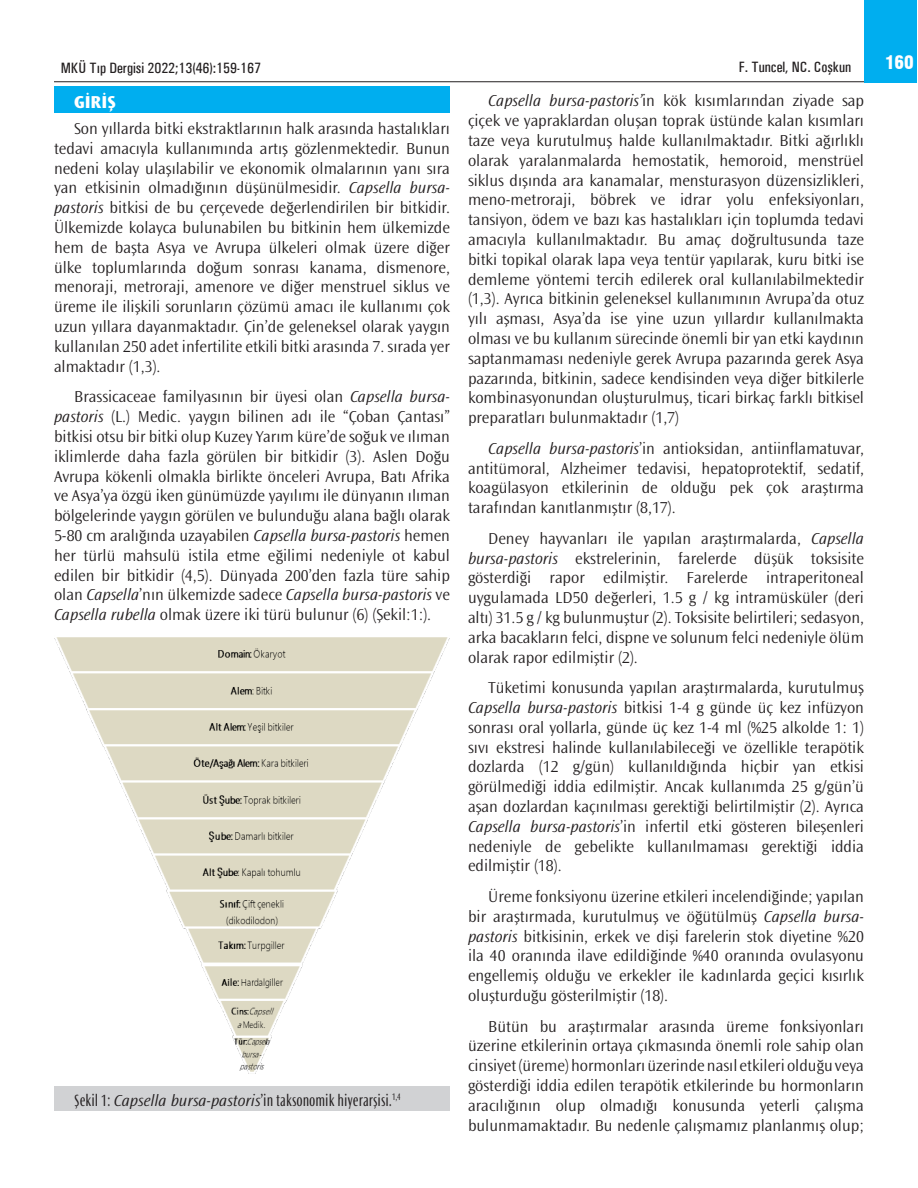
<style>
.page{position:relative;width:918px;height:1188px;background:#fff}
.page>*{position:absolute;margin:0;border:0;box-sizing:border-box;transform-origin:0 0}
.Gövde_Başlık_1__Sevi{font:800 18px "Ocean Sans MT Pro";color:#fff}
.t1{font:900 condensed 18px "Swiss 721 BT";color:#fff}
.Makale_Metni_Gövde-T{font:300 16.5px/19.8px "Ocean Sans MT Pro";color:#231f20;text-align:justify}
.Şekil_Alt_Yazısı-TR{font:condensed 16.5px "Ocean Sans MT Pro";color:#231f20}
.t2{font:500 15px "Univers Condensed";color:#231f20}
.s1{font-style:italic}
.s2{font-weight:300;font-style:italic;font-stretch:normal}
</style>
<div class="page">
<hr style="left:54px;top:81px;width:810px;height:1px;background:#231f20">
<div style="left:865px;top:0;width:52px;height:82px;background:#00aeef"></div>
<div style="left:55px;top:86px;width:395px;height:26px;background:#00aeef"></div>
<div style="left:55px;top:1086px;width:395px;height:24px;background:#d1d2d4"></div>
<img style="left:54px;top:637px;width:396px;height:437px">
<p class="t2" style="left:61px;top:59px;width:202px">MKÜ Tıp Dergisi 2022;13(46):159-167</p>
<p class="t2" style="left:739px;top:58px;width:114px">F. Tuncel, NC. Coşkun</p>
<p class="t1" style="left:885px;top:51px;width:30px">160</p>
<p class="Gövde_Başlık_1__Sevi" style="left:74px;top:91px;width:43px">GİRİŞ</p>
<p class="Makale_Metni_Gövde-T" style="left:54px;top:119px;width:398px;text-indent:20px">Son yıllarda bitki ekstraktlarının halk arasında hastalıkları tedavi amacıyla kullanımında artış gözlenmektedir. Bunun nedeni kolay ulaşılabilir ve ekonomik olmalarının yanı sıra yan etkisinin olmadığının düşünülmesidir. <span class="s1">Capsella bursa&shy;pastoris</span> bitkisi de bu çerçevede değerlendirilen bir bitkidir.<br>Ülkemizde kolayca bulunabilen bu bitkinin hem ülkemizde hem de başta Asya ve Avrupa ülkeleri olmak üzere diğer ülke toplumlarında doğum sonrası kanama, dismenore, menoraji, metroraji, amenore ve diğer menstruel siklus ve üreme ile ilişkili sorunların çözümü amacı ile kullanımı çok uzun yıllara dayanmaktadır. Çin’de geleneksel olarak yaygın kullanılan 250 adet infertilite etkili bitki arasında 7. sırada yer almaktadır (1,3).</p>
<p class="Makale_Metni_Gövde-T" style="left:54px;top:387px;width:398px;text-indent:20px">Brassicaceae familyasının bir üyesi olan <span class="s1">Capsella bursa&shy;pastoris</span> (L.) Medic. yaygın bilinen adı ile “Çoban Çantası” bitkisi otsu bir bitki olup Kuzey Yarım küre’de soğuk ve ılıman iklimlerde daha fazla görülen bir bitkidir (3). Aslen Doğu Avrupa kökenli olmakla birlikte önceleri Avrupa, Batı Afrika ve Asya’ya özgü iken günümüzde yayılımı ile dünyanın ılıman bölgelerinde yaygın görülen ve bulunduğu alana bağlı olarak 5-80 cm aralığında uzayabilen <span class="s1">Capsella bursa-pastoris</span> hemen her türlü mahsulü istila etme eğilimi nedeniyle ot kabul edilen bir bitkidir (4,5). Dünyada 200’den fazla türe sahip olan <span class="s1">Capsella</span>’nın ülkemizde sadece <span class="s1">Capsella bursa-pastoris</span> ve <span class="s1">Capsella rubella</span> olmak üzere iki türü bulunur (6) (Şekil:1:).</p>
<p class="Makale_Metni_Gövde-T" style="left:468px;top:91px;width:398px;text-indent:20px"><span class="s1">Capsella bursa-pastoris’</span>in kök kısımlarından ziyade sap çiçek ve yapraklardan oluşan toprak üstünde kalan kısımları taze veya kurutulmuş halde kullanılmaktadır. Bitki ağırlıklı olarak yaralanmalarda hemostatik, hemoroid, menstrüel siklus dışında ara kanamalar, mensturasyon düzensizlikleri, meno-metroraji, böbrek ve idrar yolu enfeksiyonları, tansiyon, ödem ve bazı kas hastalıkları için toplumda tedavi amacıyla kullanılmaktadır. Bu amaç doğrultusunda taze bitki topikal olarak lapa veya tentür yapılarak, kuru bitki ise demleme yöntemi tercih edilerek oral kullanılabilmektedir (1,3). Ayrıca bitkinin geleneksel kullanımının Avrupa’da otuz yılı aşması, Asya’da ise yine uzun yıllardır kullanılmakta olması ve bu kullanım sürecinde önemli bir yan etki kaydının saptanmaması nedeniyle gerek Avrupa pazarında gerek Asya pazarında, bitkinin, sadece kendisinden veya diğer bitkilerle kombinasyonundan oluşturulmuş, ticari birkaç farklı bitkisel preparatları bulunmaktadır (1,7)</p>
<p class="Makale_Metni_Gövde-T" style="left:468px;top:438px;width:398px;text-indent:20px"><span class="s1">Capsella bursa-pastoris</span>’in antioksidan, antiinflamatuvar, antitümoral, Alzheimer tedavisi, hepatoprotektif, sedatif, koagülasyon etkilerinin de olduğu pek çok araştırma tarafından kanıtlanmıştır (8,17).</p>
<p class="Makale_Metni_Gövde-T" style="left:468px;top:528px;width:398px;text-indent:20px">Deney hayvanları ile yapılan araştırmalarda, <span class="s1">Capsella bursa-pastoris</span> ekstrelerinin, farelerde düşük toksisite gösterdiği rapor edilmiştir. Farelerde intraperitoneal uygulamada LD50 değerleri, 1.5 g / kg intramüsküler (deri altı) 31.5 g / kg bulunmuştur (2). Toksisite belirtileri; sedasyon, arka bacakların felci, dispne ve solunum felci nedeniyle ölüm olarak rapor edilmiştir (2).</p>
<p class="Makale_Metni_Gövde-T" style="left:468px;top:678px;width:398px;text-indent:20px">Tüketimi konusunda yapılan araştırmalarda, kurutulmuş <span class="s1">Capsella bursa-pastoris</span> bitkisi 1-4 g günde üç kez infüzyon sonrası oral yollarla, günde üç kez 1-4 ml (%25 alkolde 1: 1) sıvı ekstresi halinde kullanılabileceği ve özellikle terapötik dozlarda (12 g/gün) kullanıldığında hiçbir yan etkisi görülmediği iddia edilmiştir. Ancak kullanımda 25 g/gün’ü aşan dozlardan kaçınılması gerektiği belirtilmiştir (2). Ayrıca <span class="s1">Capsella bursa-pastoris</span>’in infertil etki gösteren bileşenleri nedeniyle de gebelikte kullanılmaması gerektiği iddia edilmiştir (18).</p>
<p class="Makale_Metni_Gövde-T" style="left:468px;top:887px;width:398px;text-indent:20px">Üreme fonksiyonu üzerine etkileri incelendiğinde; yapılan bir araştırmada, kurutulmuş ve öğütülmüş <span class="s1">Capsella bursa&shy;pastoris</span> bitkisinin, erkek ve dişi farelerin stok diyetine %20 ila 40 oranında ilave edildiğinde %40 oranında ovulasyonu engellemiş olduğu ve erkekler ile kadınlarda geçici kısırlık oluşturduğu gösterilmiştir (18).</p>
<p class="Makale_Metni_Gövde-T" style="left:468px;top:1016px;width:398px;text-indent:20px">Bütün bu araştırmalar arasında üreme fonksiyonları üzerine etkilerinin ortaya çıkmasında önemli role sahip olan cinsiyet (üreme) hormonları üzerinde nasıl etkileri olduğu veya gösterdiği iddia edilen terapötik etkilerinde bu hormonların aracılığının olup olmadığı konusunda yeterli çalışma bulunmamaktadır. Bu nedenle çalışmamız planlanmış olup;</p>
<p class="Şekil_Alt_Yazısı-TR" style="left:74px;top:1090px;width:328px">Şekil 1: <span class="s2">Capsella bursa-pastoris</span>’in taksonomik hiyerarşisi.<sup>1,4</sup></p>
</div>
